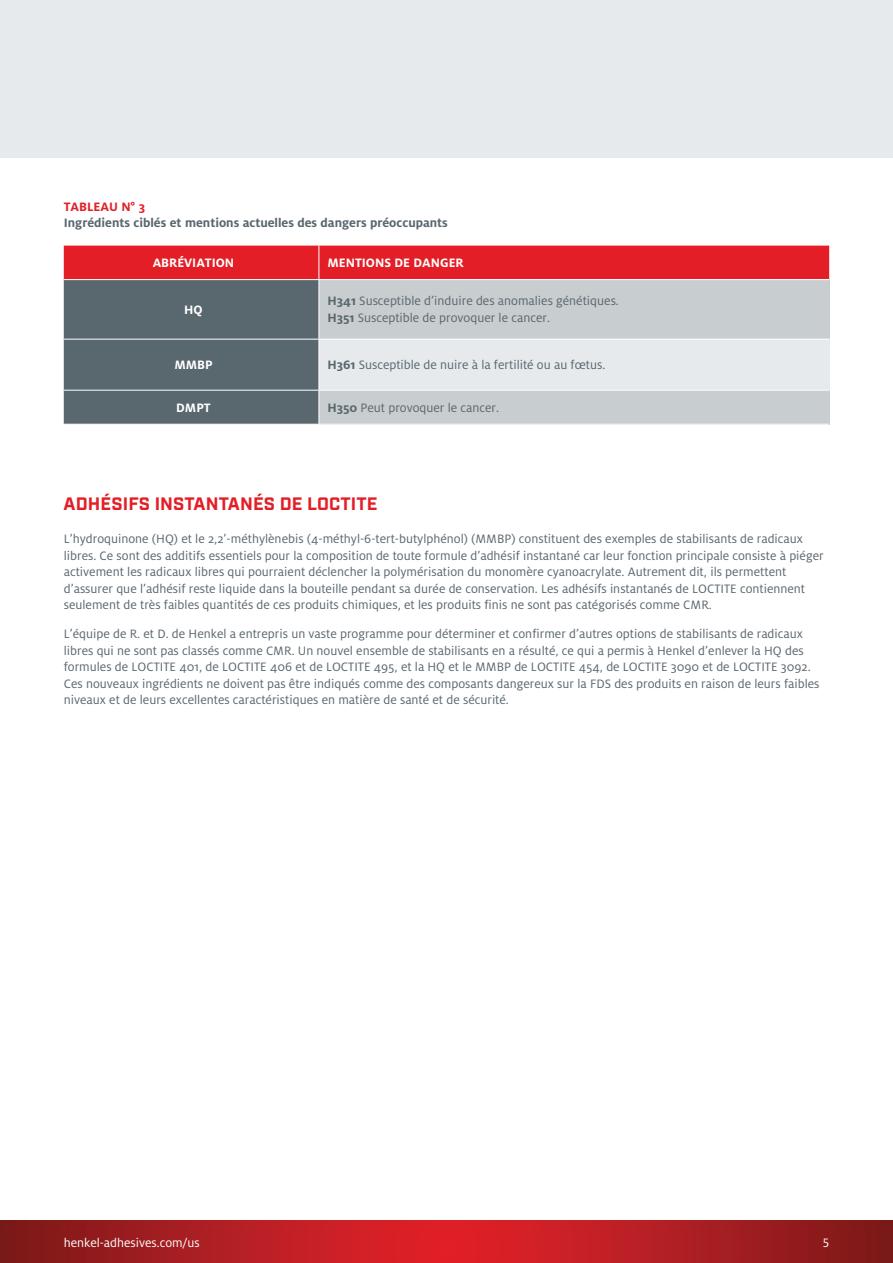
<style>
.page{position:relative;width:893px;height:1263px;background:#fff}
.page>*{position:absolute;margin:0;border:0;box-sizing:border-box;transform-origin:0 0}
.Copy_Head_12pt_4{font:700 18px "Industry";letter-spacing:.01em;color:#e31e26}
.Copy_9pt_3{font:13.5px/16.5px "Henkel Milo";color:#59676e}
.Copy_9pt_links{font:13.5px "Henkel Milo";color:#59676e}
.Copy_9pt_3-2{font:700 13.5px "Henkel Milo";color:#59676e}
.t1{font:13.5px "Henkel Milo";color:#fff}
.Copy_9pt_zentriert{font:700 13.5px "Henkel Milo";color:#fff}
.Copy_9pt_links-2{font:700 13.5px "Henkel Milo";color:#fff}
.Copy_9pt_links-3{font:700 13.5px "Henkel Milo";color:#e31e26}
.s1{font-weight:700}
</style>
<div class="page">
<div style="left:0;top:0;width:893px;height:157px;background:#e6eaed"></div>
<svg style="left:0;top:1220px;width:893px;height:43px;background:#b01d21"></svg>
<svg style="left:64px;top:246px;width:765px;height:178px;background:#924951"></svg>
<div style="left:319px;top:280px;width:510px;height:59px;background:#c8cdd0"></div>
<div style="left:319px;top:339px;width:510px;height:51px;background:#e6eaed"></div>
<div style="left:319px;top:390px;width:510px;height:34px;background:#c8cdd0"></div>
<hr style="left:319px;top:246px;width:1px;height:33px;background:#fff">
<hr style="left:64px;top:279px;width:255px;height:1px;background:#fff">
<hr style="left:319px;top:279px;width:510px;height:1px;background:#fff">
<hr style="left:319px;top:280px;width:1px;height:59px;background:#fff">
<hr style="left:64px;top:339px;width:255px;height:1px;background:#fff">
<hr style="left:319px;top:339px;width:510px;height:1px;background:#fff">
<hr style="left:319px;top:339px;width:1px;height:51px;background:#fff">
<hr style="left:64px;top:390px;width:255px;height:1px;background:#fff">
<hr style="left:319px;top:390px;width:510px;height:1px;background:#fff">
<hr style="left:319px;top:391px;width:1px;height:33px;background:#fff">
<p class="Copy_9pt_links-3" style="left:64px;top:199px;width:83px">TABLEAU N° 3</p>
<p class="Copy_9pt_3-2" style="left:64px;top:215px;width:386px">Ingrédients ciblés et mentions actuelles des dangers préoccupants</p>
<p class="Copy_9pt_zentriert" style="left:153px;top:255px;width:83px">ABRÉVIATION</p>
<p class="Copy_9pt_links-2" style="left:327px;top:255px;width:138px">MENTIONS DE DANGER</p>
<p class="Copy_9pt_zentriert" style="left:184px;top:302px;width:20px">HQ</p>
<p class="Copy_9pt_links" style="left:327px;top:294px;width:293px"><span class="s1">H341</span> Susceptible d’induire des anomalies génétiques.</p>
<p class="Copy_9pt_links" style="left:327px;top:310px;width:224px"><span class="s1">H351</span> Susceptible de provoquer le cancer.</p>
<p class="Copy_9pt_zentriert" style="left:174px;top:357px;width:40px">MMBP</p>
<p class="Copy_9pt_links" style="left:327px;top:357px;width:279px"><span class="s1">H361</span> Susceptible de nuire à la fertilité ou au fœtus.</p>
<p class="Copy_9pt_zentriert" style="left:176px;top:400px;width:36px">DMPT</p>
<p class="Copy_9pt_links" style="left:327px;top:400px;width:173px"><span class="s1">H350</span> Peut provoquer le cancer.</p>
<p class="Copy_Head_12pt_4" style="left:64px;top:493px;width:316px">ADHÉSIFS INSTANTANÉS DE LOCTITE</p>
<p class="Copy_9pt_3" style="left:64px;top:531px;width:761px">L’hydroquinone (HQ) et le 2,2’-méthylènebis (4-méthyl-6-tert-butylphénol) (MMBP) constituent des exemples de stabilisants de radicaux libres. Ce sont des additifs essentiels pour la composition de toute formule d’adhésif instantané car leur fonction principale consiste à piéger activement les radicaux libres qui pourraient déclencher la polymérisation du monomère cyanoacrylate. Autrement dit, ils permettent d’assurer que l’adhésif reste liquide dans la bouteille pendant sa durée de conservation. Les adhésifs instantanés de LOCTITE contiennent seulement de très faibles quantités de ces produits chimiques, et les produits finis ne sont pas catégorisés comme CMR.</p>
<p class="Copy_9pt_3" style="left:64px;top:626px;width:757px">L’équipe de R. et D. de Henkel a entrepris un vaste programme pour déterminer et confirmer d’autres options de stabilisants de radicaux libres qui ne sont pas classés comme CMR. Un nouvel ensemble de stabilisants en a résulté, ce qui a permis à Henkel d’enlever la HQ des formules de LOCTITE 401, de LOCTITE 406 et de LOCTITE 495, et la HQ et le MMBP de LOCTITE 454, de LOCTITE 3090 et de LOCTITE 3092.<br>Ces nouveaux ingrédients ne doivent pas être indiqués comme des composants dangereux sur la FDS des produits en raison de leurs faibles niveaux et de leurs excellentes caractéristiques en matière de santé et de sécurité.</p>
<p class="t1" style="left:64px;top:1235px;width:137px">henkel-adhesives.com/us</p>
<p class="t1" style="left:823px;top:1235px;width:8px">5</p>
</div>
